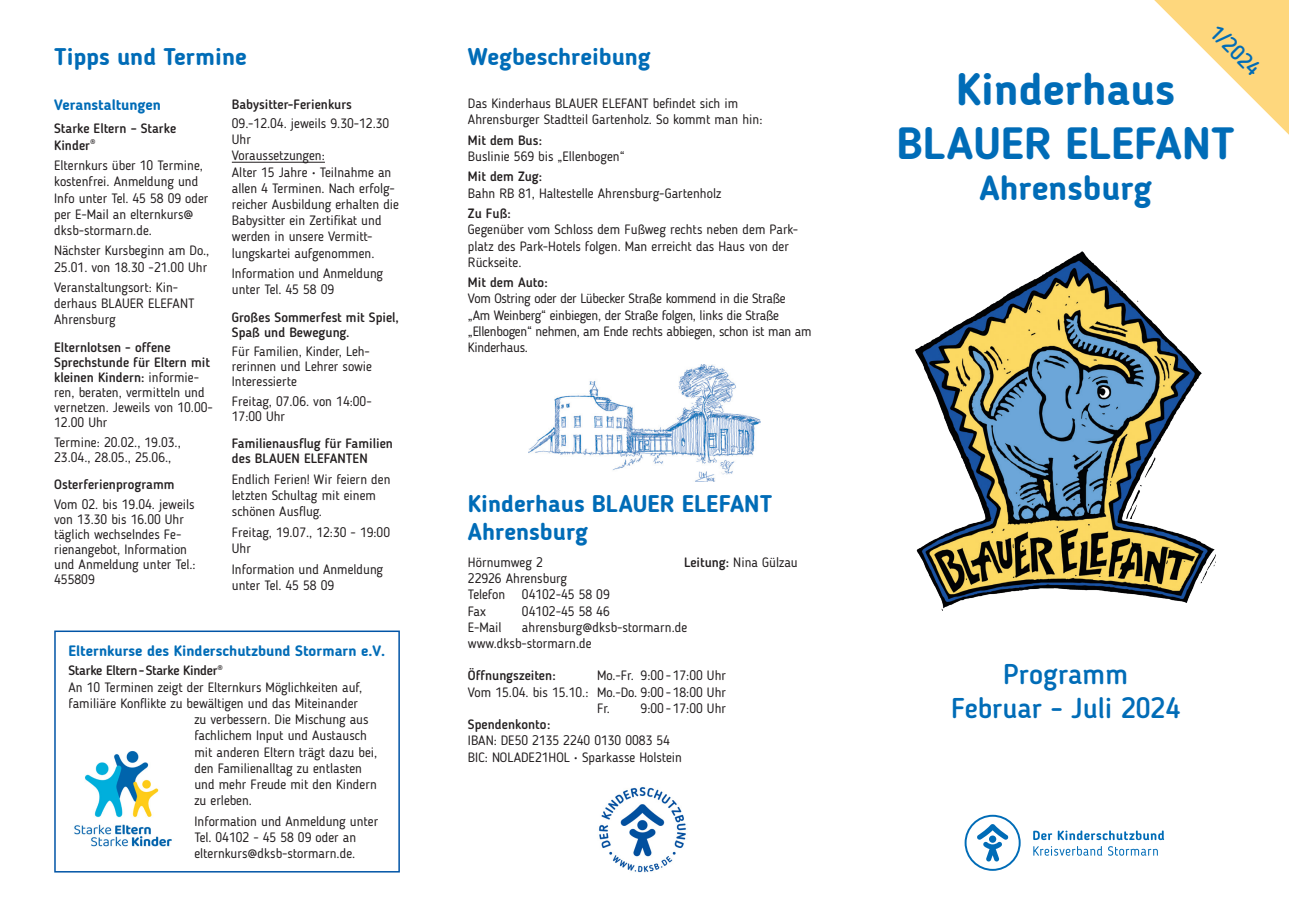
<style>
.page{position:relative;width:1289px;height:919px;background:#fff}
.page>*{position:absolute;margin:0;border:0;box-sizing:border-box;transform-origin:0 0}
.t1{font:700 45px/54px "Blogger Sans";color:#006cb7;text-align:center}
.t2{font:700 34.5px "Blogger Sans";color:#006cb7}
.t3{font:500 28.5px/34.2px "Blogger Sans";color:#006cb7;text-align:center}
.außen_fließtext{font:700 24px "Blogger Sans";color:#006cb7}
.t4{font:500 21px "Blogger Sans";color:#006cb7}
.t5{font:700 15px "Blogger Sans";color:#006cb7}
.t6{font:13.5px/16.2px "Blogger Sans";color:#231f20}
.t7{font:500 13.5px/15px "Blogger Sans";color:#231f20}
.t8{font:13.5px/16.2px "Blogger Sans";letter-spacing:-.02em;color:#231f20}
.t9{font:500 13.5px "Blogger Sans";letter-spacing:-.02em;color:#231f20}
.s1{font-weight:500}
</style>
<div class="page">
<svg style="left:1154px;top:0;width:134px;height:134px"></svg>
<img style="left:915px;top:251px;width:300px;height:359px">
<img style="left:528px;top:365px;width:232px;height:117px">
<hr style="left:232px;top:162px;width:93px;height:1px;background:#231f20">
<div style="left:54px;top:630px;width:346px;height:242px;border:2px solid #0154a6"></div>
<img style="left:74px;top:751px;width:98px;height:96px">
<svg style="left:964px;top:814px;width:56px;height:56px"></svg>
<svg style="left:1033px;top:830px;width:131px;height:10px"></svg>
<svg style="left:1033px;top:846px;width:124px;height:9px"></svg>
<img style="left:598px;top:787px;width:88px;height:86px">
<p class="außen_fließtext" style="left:54px;top:42px;width:194px">Tipps und Termine</p>
<p class="außen_fließtext" style="left:468px;top:42px;width:184px">Wegbeschreibung</p>
<p class="t5" style="left:54px;top:96px;width:108px">Veranstaltungen</p>
<p class="t7" style="left:54px;top:120px;width:123px;line-height:16.2px">Starke Eltern – Starke<br>Kinder<sup>®</sup></p>
<p class="t6" style="left:54px;top:157px;width:156px">Elternkurs über 10 Termine, kostenfrei. Anmeldung und<br>Info unter Tel. 45 58 09 oder per E-Mail an elternkurs@ dksb-stormarn.de.</p>
<p class="t6" style="left:54px;top:242px;width:157px">Nächster Kursbeginn am Do.,<br>25.01. von 18.30 -21.00 Uhr</p>
<p class="t6" style="left:54px;top:279px;width:142px">Veranstaltungsort: Kin&shy;derhaus BLAUER ELEFANT<br>Ahrensburg</p>
<p class="t6" style="left:54px;top:340px;width:160px;line-height:15px"><span class="s1">Elternlotsen - offene<br>Sprechstunde für Eltern mit kleinen Kindern:</span> informie&shy;ren, beraten, vermitteln und vernetzen. Jeweils von 10.00-<br>12.00 Uhr</p>
<p class="t6" style="left:54px;top:434px;width:128px;line-height:15px">Termine: 20.02., 19.03.,<br>23.04., 28.05., 25.06.,</p>
<p class="t7" style="left:54px;top:477px;width:122px">Osterferienprogramm</p>
<p class="t6" style="left:54px;top:496px;width:143px;line-height:15px">Vom 02. bis 19.04. jeweils von 13.30 bis 16.00 Uhr täglich wechselndes Fe&shy;rienangebot, Information und Anmeldung unter Tel.:<br>455809</p>
<p class="t7" style="left:232px;top:96px;width:122px">Babysitter-Ferienkurs</p>
<p class="t6" style="left:232px;top:115px;width:169px">09.-12.04. jeweils 9.30-12.30<br>Uhr<br>Voraussetzungen:<br>Alter 15 Jahre • Teilnahme an allen 4 Terminen. Nach erfolg&shy;reicher Ausbildung erhalten die<br>Babysitter ein Zertifikat und werden in unsere Vermitt&shy;lungskartei aufgenommen.</p>
<p class="t6" style="left:232px;top:265px;width:153px">Information und Anmeldung unter Tel. 45 58 09</p>
<p class="t7" style="left:232px;top:310px;width:169px">Großes Sommerfest mit Spiel,<br>Spaß und Bewegung.</p>
<p class="t6" style="left:232px;top:344px;width:142px;line-height:15px">Für Familien, Kinder, Leh&shy;rerinnen und Lehrer sowie<br>Interessierte</p>
<p class="t6" style="left:232px;top:393px;width:141px;line-height:15px">Freitag, 07.06. von 14:00-<br>17:00 Uhr</p>
<p class="t7" style="left:232px;top:436px;width:163px">Familienausflug für Familien des BLAUEN ELEFANTEN</p>
<p class="t6" style="left:232px;top:471px;width:160px">Endlich Ferien! Wir feiern den letzten Schultag mit einem schönen Ausflug.</p>
<p class="t6" style="left:232px;top:524px;width:160px">Freitag, 19.07., 12:30 - 19:00<br>Uhr</p>
<p class="t6" style="left:232px;top:560px;width:153px">Information und Anmeldung unter Tel. 45 58 09</p>
<p class="t5" style="left:68px;top:642px;width:318px">Elternkurse des Kinderschutzbund Stormarn e.V.</p>
<p class="t9" style="left:68px;top:662px;width:156px">Starke Eltern-Starke Kinder<sup>®</sup></p>
<p class="t6" style="left:68px;top:678px;width:295px">An 10 Terminen zeigt der Elternkurs Möglichkeiten auf,</p>
<p class="t6" style="left:68px;top:695px;width:291px">familiäre Konflikte zu bewältigen und das Miteinander</p>
<p class="t6" style="left:194px;top:711px;width:176px">zu verbessern. Die Mischung aus</p>
<p class="t6" style="left:194px;top:727px;width:174px">fachlichem Input und Austausch</p>
<p class="t6" style="left:194px;top:743px;width:184px">mit anderen Eltern trägt dazu bei,</p>
<p class="t6" style="left:194px;top:759px;width:169px">den Familienalltag zu entlasten</p>
<p class="t6" style="left:194px;top:776px;width:184px">und mehr Freude mit den Kindern</p>
<p class="t6" style="left:194px;top:792px;width:59px">zu erleben.</p>
<p class="t6" style="left:194px;top:812px;width:185px">Information und Anmeldung unter<br>Tel. 04102 - 45 58 09 oder an elternkurs@dksb-stormarn.de.</p>
<p class="t6" style="left:468px;top:95px;width:296px">Das Kinderhaus BLAUER ELEFANT befindet sich im<br>Ahrensburger Stadtteil Gartenholz. So kommt man hin:</p>
<p class="t7" style="left:468px;top:132px;width:76px">Mit dem Bus:</p>
<p class="t6" style="left:468px;top:148px;width:158px">Buslinie 569 bis „Ellenbogen“</p>
<p class="t7" style="left:468px;top:169px;width:76px">Mit dem Zug:</p>
<p class="t6" style="left:468px;top:185px;width:255px">Bahn RB 81, Haltestelle Ahrensburg-Gartenholz</p>
<p class="t7" style="left:468px;top:206px;width:44px">Zu Fuß:</p>
<p class="t6" style="left:468px;top:221px;width:332px">Gegenüber vom Schloss dem Fußweg rechts neben dem Park&shy;platz des Park-Hotels folgen. Man erreicht das Haus von der<br>Rückseite.</p>
<p class="t7" style="left:468px;top:275px;width:82px">Mit dem Auto:</p>
<p class="t8" style="left:468px;top:290px;width:345px">Vom Ostring oder der Lübecker Straße kommend in die Straße<br>„Am Weinberg“ einbiegen, der Straße folgen, links die Straße „Ellenbogen“ nehmen, am Ende rechts abbiegen, schon ist man am Kinderhaus.</p>
<p class="außen_fließtext" style="left:468px;top:489px;width:306px">Kinderhaus BLAUER ELEFANT</p>
<p class="außen_fließtext" style="left:468px;top:517px;width:121px">Ahrensburg</p>
<p class="t6" style="left:468px;top:554px;width:76px">Hörnumweg 2</p>
<p class="t6" style="left:684px;top:554px;width:115px"><span class="s1">Leitung:</span> Nina Gülzau</p>
<p class="t6" style="left:468px;top:570px;width:101px">22926 Ahrensburg</p>
<p class="t6" style="left:468px;top:586px;width:143px">Telefon 04102-45 58 09<br>Fax</p>
<p class="t6" style="left:522px;top:602px;width:89px">04102-45 58 46</p>
<p class="t6" style="left:468px;top:619px;width:35px">E-Mail</p>
<p class="t6" style="left:522px;top:619px;width:167px">ahrensburg@dksb-stormarn.de</p>
<p class="t6" style="left:468px;top:635px;width:125px">www.dksb-stormarn.de</p>
<p class="t7" style="left:468px;top:668px;width:89px">Öffnungszeiten:</p>
<p class="t6" style="left:468px;top:667px;width:260px;text-align:right">Mo.-Fr. 9:00- 17:00 Uhr<br>Vom 15.04. bis 15.10.: Mo.-Do. 9:00- 18:00 Uhr<br>Fr. 9:00- 17:00 Uhr</p>
<p class="t7" style="left:468px;top:716px;width:84px">Spendenkonto:</p>
<p class="t6" style="left:468px;top:732px;width:215px">IBAN: DE50 2135 2240 0130 0083 54<br>BIC: NOLADE21HOL • Sparkasse Holstein</p>
<h3 class="t4" style="left:1222px;top:20px;width:63px;rotate:45deg">1/2024</h3>
<h1 class="t1" style="left:896px;top:62px;width:340px">Kinderhaus<br>BLAUER ELEFANT</h1>
<h2 class="t2" style="left:979px;top:167px;width:174px">Ahrensburg</h2>
<h3 class="t3" style="left:951px;top:656px;width:231px">Programm<br>Februar - Juli 2024</h3>
</div>
